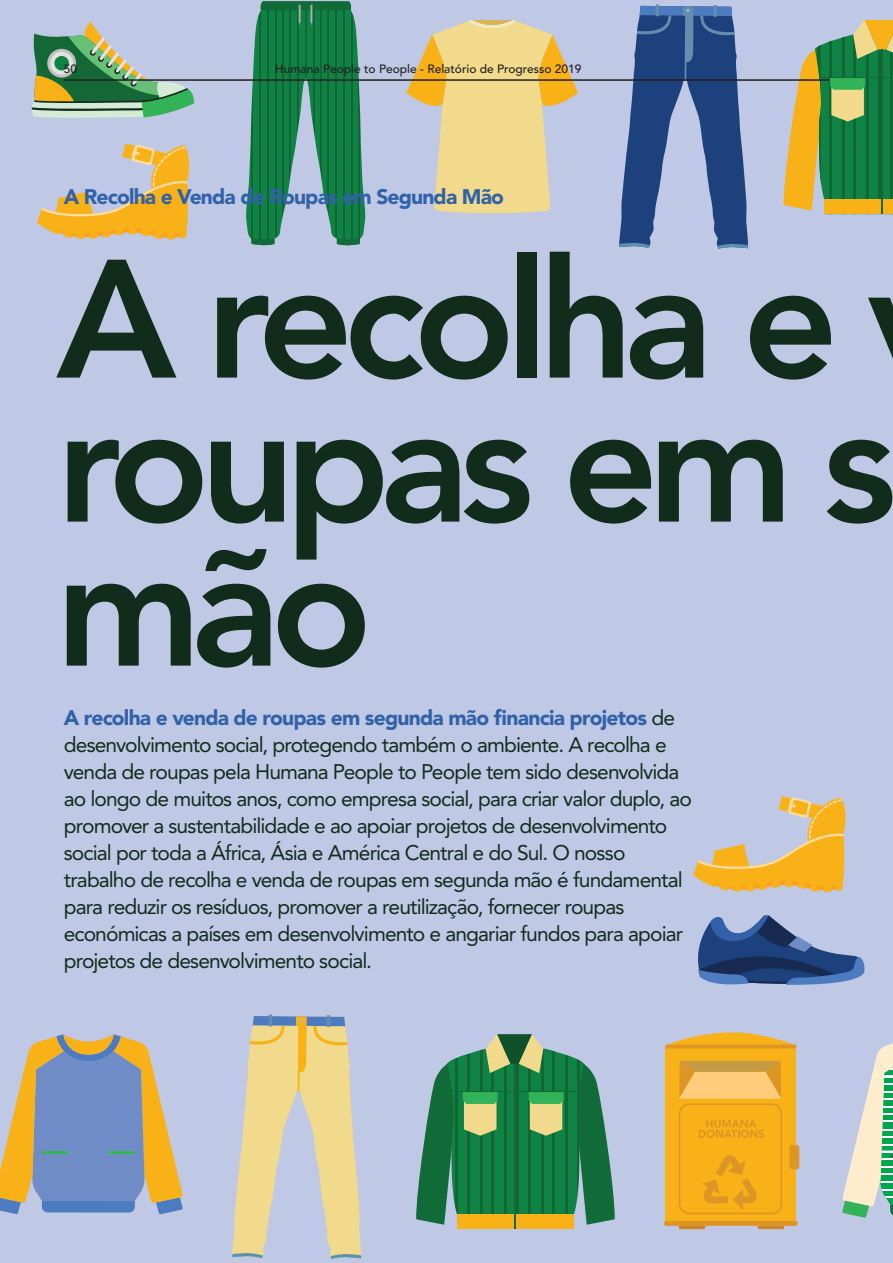
<style>
.page{position:relative;width:893px;height:1263px;background:#bfc8e5}
.page>*{position:absolute;margin:0;border:0;box-sizing:border-box;transform-origin:0 0}
.SECTION_HEADER{font:800 166.5px/144px "Avenir LT Std";letter-spacing:-.06em;color:#122c1b}
.Blurb_Paragraph{font:21px/27px "Avenir LT Std";letter-spacing:-.04em;color:#122c1b}
.Page_header{font:900 21px "Avenir LT Std";letter-spacing:-.04em;color:#3162a9}
.t1{font:500 12px "Avenir LT Std";color:#231f20}
.s1{font-weight:900;color:#3162a9}
</style>
<div class="page">
<svg style="left:232px;top:1014px;width:130px;height:245px"></svg>
<svg style="left:416px;top:1034px;width:199px;height:194px"></svg>
<hr style="left:452px;top:1091px;width:62px;height:1px;background:#136836">
<hr style="left:514px;top:1091px;width:65px;height:1px;background:#136836">
<hr style="left:514px;top:1064px;width:1px;height:164px;background:#136836">
<svg style="left:0;top:1034px;width:183px;height:180px"></svg>
<svg style="left:842px;top:1043px;width:51px;height:175px"></svg>
<svg style="left:619px;top:4px;width:130px;height:245px"></svg>
<svg style="left:783px;top:20px;width:110px;height:194px"></svg>
<hr style="left:881px;top:49px;width:2px;height:165px;background:#136836">
<svg style="left:246px;top:1px;width:120px;height:245px"></svg>
<svg style="left:406px;top:20px;width:172px;height:193px"></svg>
<svg style="left:31px;top:22px;width:164px;height:96px"></svg>
<svg style="left:47px;top:49px;width:29px;height:29px"></svg>
<div style="left:50px;top:52px;width:23px;height:23px;background:#e2e3e2;border-radius:50%"></div>
<div style="left:54px;top:56px;width:15px;height:15px;background:#0e8344;border-radius:50%"></div>
<svg style="left:670px;top:1032px;width:123px;height:12px"></svg>
<hr style="left:758px;top:1225px;width:26px;height:4px;background:#cd872a;border-radius:2px">
<hr style="left:679px;top:1225px;width:26px;height:4px;background:#cd872a;border-radius:2px">
<div style="left:666px;top:1048px;width:130px;height:173px;background:#f9b118"></div>
<div style="left:679px;top:1103px;width:103px;height:111px;border:2px solid #dd9625;border-radius:9px"></div>
<svg style="left:665px;top:1044px;width:131px;height:4px"></svg>
<svg style="left:702px;top:1155px;width:55px;height:55px"></svg>
<div style="left:789px;top:1145px;width:10px;height:24px;background:#dd9625;border-radius:2px"></div>
<div style="left:664px;top:1221px;width:134px;height:5px;background:#dd9625;border-radius:3px"></div>
<svg style="left:679px;top:1061px;width:102px;height:38px;background:#ebb75f"></svg>
<svg style="left:699px;top:1120px;width:65px;height:18px"></svg>
<svg style="left:693px;top:796px;width:153px;height:96px"></svg>
<svg style="left:698px;top:916px;width:167px;height:69px"></svg>
<svg style="left:37px;top:144px;width:152px;height:95px"></svg>
<hr style="left:64px;top:79px;width:765px;height:2px;background:#231f20">
<p class="t1" style="left:64px;top:62px;width:15px">50</p>
<p class="t1" style="left:275px;top:62px;width:308px">Humana People to People - Relatório de Progresso 2019</p>
<p class="Page_header" style="left:64px;top:184px;width:442px">A Recolha e Venda de Roupas em Segunda Mão</p>
<p class="SECTION_HEADER" style="left:56px;top:248px;width:842px">A recolha e roupas em s mão</p>
<p class="Blurb_Paragraph" style="left:64px;top:704px;width:630px"><span class="s1">A recolha e venda de roupas em segunda mão financia projetos</span> de desenvolvimento social, protegendo também o ambiente. A recolha e venda de roupas pela Humana People to People tem sido desenvolvida ao longo de muitos anos, como empresa social, para criar valor duplo, ao promover a sustentabilidade e ao apoiar projetos de desenvolvimento social por toda a África, Ásia e América Central e do Sul. O nosso trabalho de recolha e venda de roupas em segunda mão é fundamental para reduzir os resíduos, promover a reutilização, fornecer roupas económicas a países em desenvolvimento e angariar fundos para apoiar projetos de desenvolvimento social.</p>
</div>
